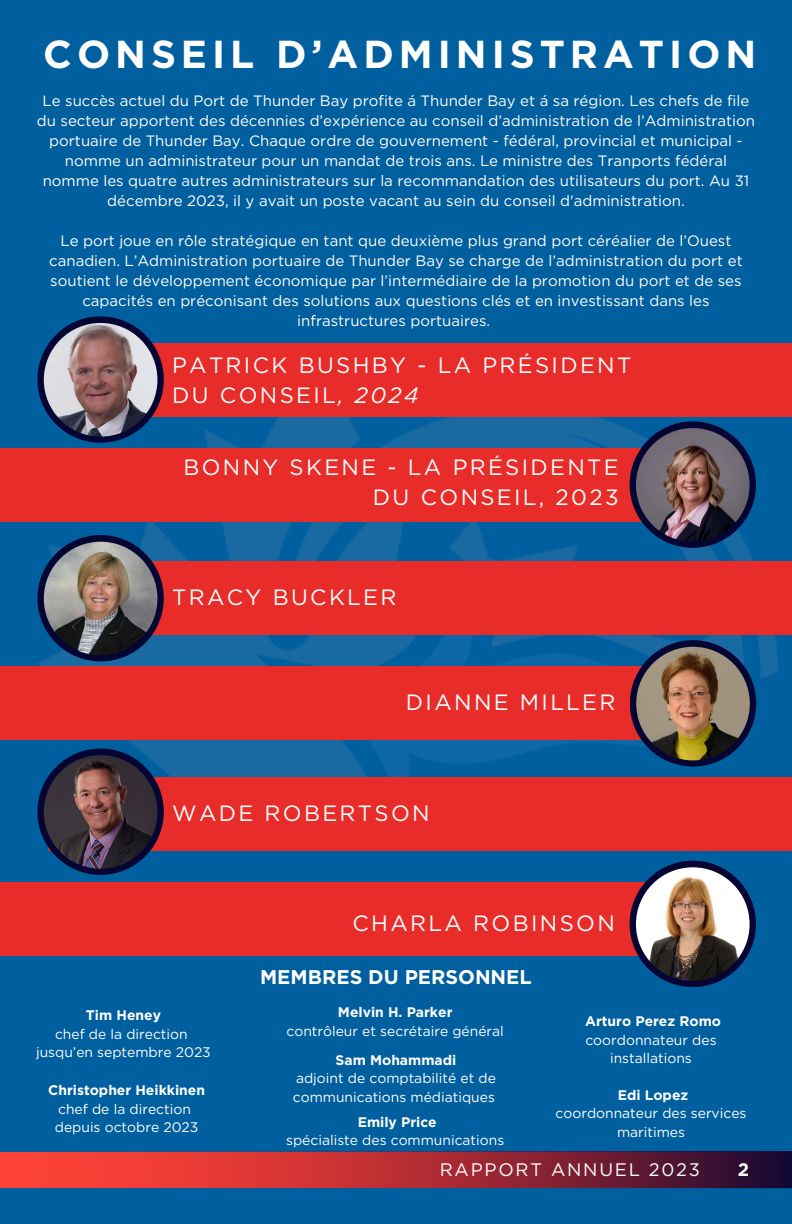
<style>
.page{position:relative;width:792px;height:1224px;background:#005f9e}
.page>*{position:absolute;margin:0;border:0;box-sizing:border-box;transform-origin:0 0}
.t1{font:700 39px "Gotham";letter-spacing:.13em;color:#fff}
.t2{font:22.2px/30px "Gotham";letter-spacing:.105em;color:#fff}
.t3{font:700 19.8px "Gotham";color:#fff}
.t4{font:18.2px "Gotham";letter-spacing:.095em;color:#fff}
.t5{font:700 18.2px "Gotham";color:#fff}
.t6{font:15px/20px "Gotham";color:#fff;text-align:center}
.t7{font:13.8px/18.4px "Gotham";color:#fff}
.t8{font:700 13.8px "Gotham";color:#fff}
.s1{font-style:italic}
</style>
<div class="page">
<img style="left:38px;top:407px;width:746px;height:467px">
<svg style="left:0;top:1151px;width:792px;height:37px;background:#a52b35"></svg>
<div style="left:49px;top:777px;width:743px;height:74px;background:#e82c2a"></div>
<div style="left:0;top:882px;width:698px;height:74px;background:#e82c2a"></div>
<div style="left:630px;top:861px;width:126px;height:126px;background:#050533;border-radius:50%"></div>
<img style="left:636px;top:867px;width:114px;height:114px;border-radius:50%">
<div style="left:37px;top:749px;width:127px;height:126px;background:#050533;border-radius:50%"></div>
<img style="left:44px;top:755px;width:113px;height:114px;border-radius:50%">
<div style="left:53px;top:561px;width:739px;height:74px;background:#e82c2a"></div>
<div style="left:0;top:666px;width:710px;height:74px;background:#e82c2a"></div>
<div style="left:630px;top:640px;width:126px;height:127px;background:#050533;border-radius:50%"></div>
<img style="left:636px;top:647px;width:114px;height:113px;border-radius:50%">
<div style="left:37px;top:535px;width:127px;height:126px;background:#050533;border-radius:50%"></div>
<img style="left:44px;top:542px;width:113px;height:113px;border-radius:50%">
<div style="left:51px;top:343px;width:741px;height:73px;background:#e82c2a"></div>
<div style="left:0;top:448px;width:710px;height:74px;background:#e82c2a"></div>
<div style="left:630px;top:421px;width:126px;height:127px;background:#050533;border-radius:50%"></div>
<img style="left:636px;top:428px;width:114px;height:114px;border-radius:50%">
<div style="left:37px;top:316px;width:127px;height:127px;background:#050533;border-radius:50%"></div>
<img style="left:44px;top:323px;width:113px;height:114px;border-radius:50%">
<p class="t1" style="left:43px;top:31px;width:714px">CONSEIL D’ADMINISTRATION</p>
<p class="t6" style="left:37px;top:90px;width:720px">Le succès actuel du Port de Thunder Bay profite á Thunder Bay et á sa région. Les chefs de file du secteur apportent des décennies d’expérience au conseil d’administration de l’Administration portuaire de Thunder Bay. Chaque ordre de gouvernement - fédéral, provincial et municipal - nomme un administrateur pour un mandat de trois ans. Le ministre des Tranports fédéral nomme les quatre autres administrateurs sur la recommandation des utilisateurs du port. Au 31 décembre 2023, il y avait un poste vacant au sein du conseil d'administration.</p>
<p class="t6" style="left:49px;top:230px;width:695px">Le port joue en rôle stratégique en tant que deuxième plus grand port céréalier de l’Ouest canadien. L’Administration portuaire de Thunder Bay se charge de l’administration du port et soutient le développement économique par l’intermédiaire de la promotion du port et de ses capacités en préconisant des solutions aux questions clés et en investissant dans les infrastructures portuaires.</p>
<h2 class="t2" style="left:172px;top:350px;width:461px">PATRICK BUSHBY - LA PRÉSIDENT<br>DU CONSEIL<span class="s1">, 2024</span></h2>
<h2 class="t2" style="left:183px;top:452px;width:437px;text-align:right">BONNY SKENE - LA PRÉSIDENTE<br>DU CONSEIL, 2023</h2>
<h2 class="t2" style="left:172px;top:582px;width:226px">TRACY BUCKLER</h2>
<p class="t2" style="left:406px;top:687px;width:211px">DIANNE MILLER</p>
<h2 class="t2" style="left:172px;top:798px;width:259px">WADE ROBERTSON</h2>
<p class="t8" style="left:86px;top:1007px;width:77px">Tim Heney</p>
<p class="t7" style="left:55px;top:1024px;width:134px">chef de la direction</p>
<p class="t7" style="left:36px;top:1043px;width:176px">jusqu’en septembre 2023</p>
<h3 class="t8" style="left:48px;top:1082px;width:158px">Christopher Heikkinen</h3>
<p class="t7" style="left:58px;top:1099px;width:134px">chef de la direction</p>
<p class="t7" style="left:55px;top:1118px;width:145px">depuis octobre 2023</p>
<p class="t2" style="left:352px;top:908px;width:264px">CHARLA ROBINSON</p>
<h2 class="t3" style="left:260px;top:965px;width:273px">MEMBRES DU PERSONNEL</h2>
<p class="t8" style="left:338px;top:1004px;width:116px">Melvin H. Parker</p>
<p class="t7" style="left:287px;top:1021px;width:219px">contrôleur et secrétaire général</p>
<p class="t8" style="left:336px;top:1052px;width:122px">Sam Mohammadi</p>
<p class="t7" style="left:293px;top:1069px;width:205px">adjoint de comptabilité et de communications médiatiques</p>
<p class="t8" style="left:358px;top:1113px;width:81px">Emily Price</p>
<p class="t7" style="left:286px;top:1131px;width:220px">spécialiste des communications</p>
<p class="t8" style="left:585px;top:1013px;width:137px">Arturo Perez Romo</p>
<p class="t7" style="left:585px;top:1031px;width:133px">coordonnateur des</p>
<p class="t7" style="left:610px;top:1049px;width:83px">installations</p>
<p class="t8" style="left:618px;top:1087px;width:72px">Edi Lopez</p>
<p class="t7" style="left:556px;top:1104px;width:192px">coordonnateur des services</p>
<p class="t7" style="left:617px;top:1123px;width:69px">maritimes</p>
<p class="t4" style="left:440px;top:1159px;width:262px">RAPPORT ANNUEL 2023</p>
<p class="t5" style="left:738px;top:1159px;width:13px">2</p>
</div>
